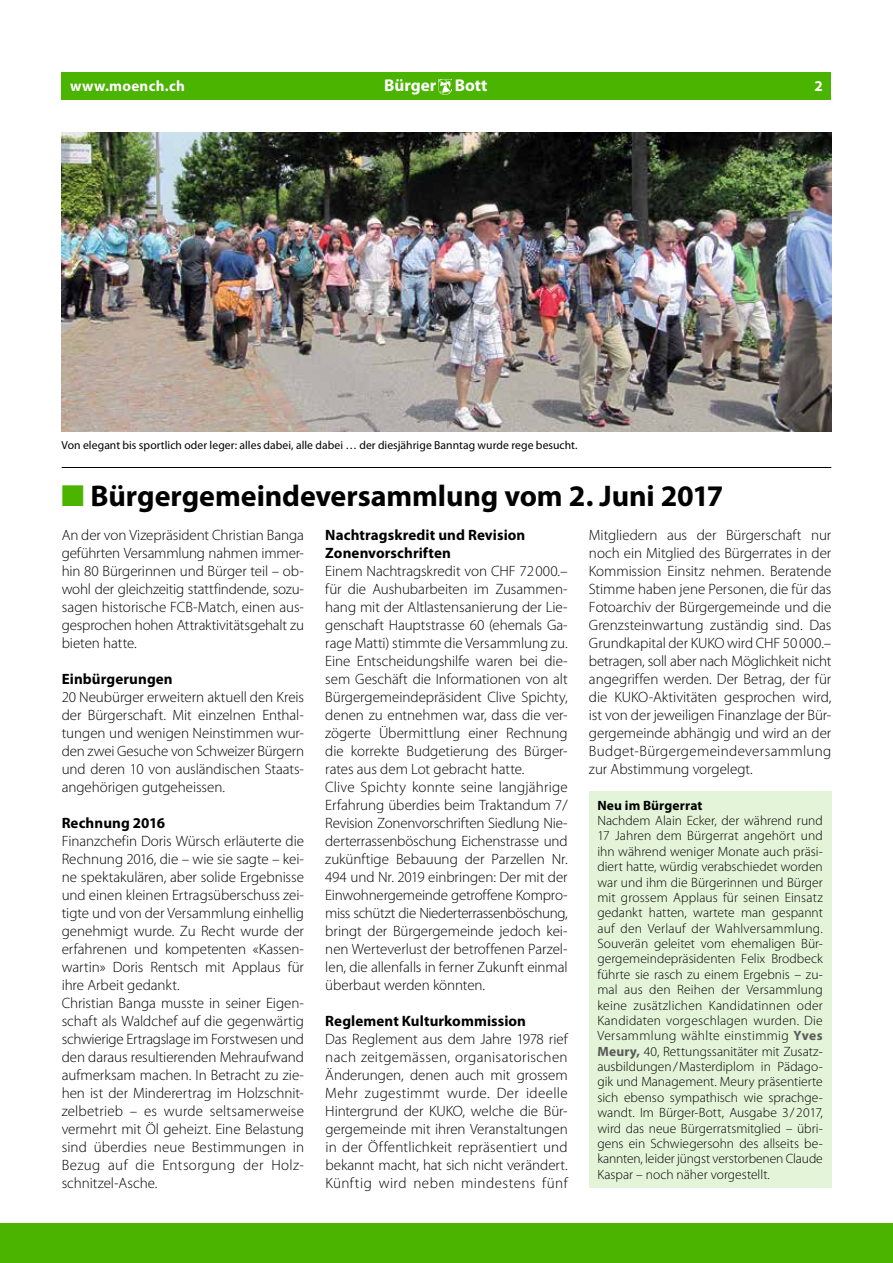
<style>
.page{position:relative;width:893px;height:1263px;background:#fff}
.page>*{position:absolute;margin:0;border:0;box-sizing:border-box;transform-origin:0 0}
.t1{font:700 30px "Myriad Pro";letter-spacing:-.005em;color:#000}
.t2{font:700 17.1px "Myriad Pro";color:#fff}
.t3{font:300 15px/18px "Myriad Pro";letter-spacing:-.005em;color:#000;text-align:justify}
.t4{font:700 15px/18px "Myriad Pro";letter-spacing:.005em;color:#000}
.t5{font:700 15px "Myriad Pro";letter-spacing:.02em;color:#fff}
.t6{font:300 13.5px/15.5px "Myriad Pro";letter-spacing:-.005em;color:#000;text-align:justify}
.t7{font:700 13.5px "Myriad Pro";letter-spacing:.01em;color:#000}
.t8{font:11.7px "Myriad Pro";letter-spacing:.005em;color:#000}
.s1{color:#4bb400}
.s2{font-weight:700;color:#5a5a59}
</style>
<div class="page">
<div style="left:0;top:1223px;width:893px;height:40px;background:#4bb400"></div>
<div style="left:62px;top:72px;width:769px;height:28px;background:#4bb400"></div>
<img style="left:439px;top:80px;width:13px;height:15px">
<hr style="left:62px;top:467px;width:769px;height:1px;background:#000">
<div style="left:589px;top:791px;width:242px;height:396px;background:#e4f4d9"></div>
<img style="left:62px;top:133px;width:769px;height:298px">
<p class="t5" style="left:70px;top:78px;width:116px">www.moench.ch</p>
<p class="t2" style="left:384px;top:76px;width:105px">Bürger Bott</p>
<p class="t5" style="left:814px;top:78px;width:10px">2</p>
<p class="t8" style="left:62px;top:439px;width:517px">Von elegant bis sportlich oder leger: alles dabei, alle dabei … der diesjährige Banntag wurde rege besucht.</p>
<h1 class="t1" style="left:62px;top:479px;width:663px"><span class="s1">■</span> Bürgergemeindeversammlung vom 2. Juni 2017</h1>
<p class="t3" style="left:62px;top:526px;width:244px">An der von Vizepräsident Christian Banga geführten Versammlung nahmen immer&shy;hin 80 Bürgerinnen und Bürger teil – ob&shy;wohl der gleichzeitig stattfindende, sozu&shy;sagen historische FCB-Match, einen aus&shy;gesprochen hohen Attraktivitätsgehalt zu bieten hatte.</p>
<p class="t4" style="left:62px;top:670px;width:113px">Einbürgerungen</p>
<p class="t3" style="left:62px;top:688px;width:244px">20 Neubürger erweitern aktuell den Kreis der Bürgerschaft. Mit einzelnen Enthal&shy;tungen und wenigen Neinstimmen wur&shy;den zwei Gesuche von Schweizer Bürgern und deren 10 von ausländischen Staats&shy;angehörigen gutgeheissen.</p>
<p class="t4" style="left:62px;top:814px;width:105px">Rechnung 2016</p>
<p class="t3" style="left:62px;top:832px;width:244px;text-align:left">Finanzchefin Doris Würsch erläuterte die Rechnung 2016, die – wie sie sagte – kei&shy;ne spektakulären, aber solide Ergebnisse und einen kleinen Ertragsüberschuss zei&shy;tigte und von der Versammlung einhellig genehmigt wurde. Zu Recht wurde der erfahrenen und kompetenten «Kassen&shy;wartin» Doris Rentsch mit Applaus für ihre Arbeit gedankt.<br>Christian Banga musste in seiner Eigen&shy;schaft als Waldchef auf die gegenwärtig schwierige Ertragslage im Forstwesen und den daraus resultierenden Mehraufwand aufmerksam machen. In Betracht zu zie&shy;hen ist der Minderertrag im Holzschnit&shy;zelbetrieb – es wurde seltsamerweise vermehrt mit Öl geheizt. Eine Belastung sind überdies neue Bestimmungen in Bezug auf die Entsorgung der Holz&shy;schnitzel-Asche.</p>
<p class="t4" style="left:325px;top:526px;width:202px">Nachtragskredit und Revision<br>Zonenvorschriften</p>
<p class="t3" style="left:325px;top:562px;width:244px;text-align:left">Einem Nachtragskredit von CHF 72000.– für die Aushubarbeiten im Zusammen&shy;hang mit der Altlastensanierung der Lie&shy;genschaft Hauptstrasse 60 (ehemals Ga-- rage Matti) stimmte die Versammlung zu.<br>Eine Entscheidungshilfe waren bei die&shy;sem Geschäft die Informationen von alt Bürgergemeindepräsident Clive Spichty, denen zu entnehmen war, dass die ver&shy;zögerte Übermittlung einer Rechnung die korrekte Budgetierung des Bürger&shy;rates aus dem Lot gebracht hatte.<br>Clive Spichty konnte seine langjährige Erfahrung überdies beim Traktandum 7/ Revision Zonenvorschriften Siedlung Nie&shy;derterrassenböschung Eichenstrasse und zukünftige Bebauung der Parzellen Nr.<br>494 und Nr. 2019 einbringen: Der mit der Einwohnergemeinde getroffene Kompro&shy;miss schützt die Niederterrassenböschung, bringt der Bürgergemeinde jedoch kei&shy;nen Werteverlust der betroffenen Parzel&shy;len, die allenfalls in ferner Zukunft einmal überbaut werden könnten.</p>
<p class="t4" style="left:325px;top:1012px;width:202px">Reglement Kulturkommission</p>
<p class="t3" style="left:325px;top:1030px;width:244px">Das Reglement aus dem Jahre 1978 rief nach zeitgemässen, organisatorischen Änderungen, denen auch mit grossem Mehr zugestimmt wurde. Der ideelle Hintergrund der KUKO, welche die Bür&shy;gergemeinde mit ihren Veranstaltungen in der Öffentlichkeit repräsentiert und bekannt macht, hat sich nicht verändert.<br>Künftig wird neben mindestens fünf</p>
<p class="t3" style="left:589px;top:526px;width:244px">Mitgliedern aus der Bürgerschaft nur noch ein Mitglied des Bürgerrates in der Kommission Einsitz nehmen. Beratende Stimme haben jene Personen, die für das Fotoarchiv der Bürgergemeinde und die Grenzsteinwartung zuständig sind. Das Grundkapital der KUKO wird CHF 50 000.– betragen, soll aber nach Möglichkeit nicht angegriffen werden. Der Betrag, der für die KUKO-Aktivitäten gesprochen wird, ist von der jeweiligen Finanzlage der Bür&shy;gergemeinde abhängig und wird an der Budget-Bürgergemeindeversammlung zur Abstimmung vorgelegt.</p>
<p class="t7" style="left:597px;top:797px;width:107px">Neu im Bürgerrat</p>
<p class="t6" style="left:597px;top:813px;width:227px">Nachdem Alain Ecker, der während rund 17 Jahren dem Bürgerrat angehört und ihn während weniger Monate auch präsi&shy;diert hatte, würdig verabschiedet worden war und ihm die Bürgerinnen und Bürger mit grossem Applaus für seinen Einsatz gedankt hatten, wartete man gespannt auf den Verlauf der Wahlversammlung.<br>Souverän geleitet vom ehemaligen Bür&shy;gergemeindepräsidenten Felix Brodbeck führte sie rasch zu einem Ergebnis – zu&shy;mal aus den Reihen der Versammlung keine zusätzlichen Kandidatinnen oder Kandidaten vorgeschlagen wurden. Die Versammlung wählte einstimmig <span class="s2">Yves Meury,</span> 40, Rettungssanitäter mit Zusatz&shy;ausbildungen /Masterdiplom in Pädago&shy;gik und Management. Meury präsentierte sich ebenso sympathisch wie sprachge&shy;wandt. Im Bürger-Bott, Ausgabe 3/2017, wird das neue Bürgerratsmitglied – übri&shy;gens ein Schwiegersohn des allseits be&shy;kannten, leider jüngst verstorbenen Claude Kaspar – noch näher vorgestellt.</p>
</div>
